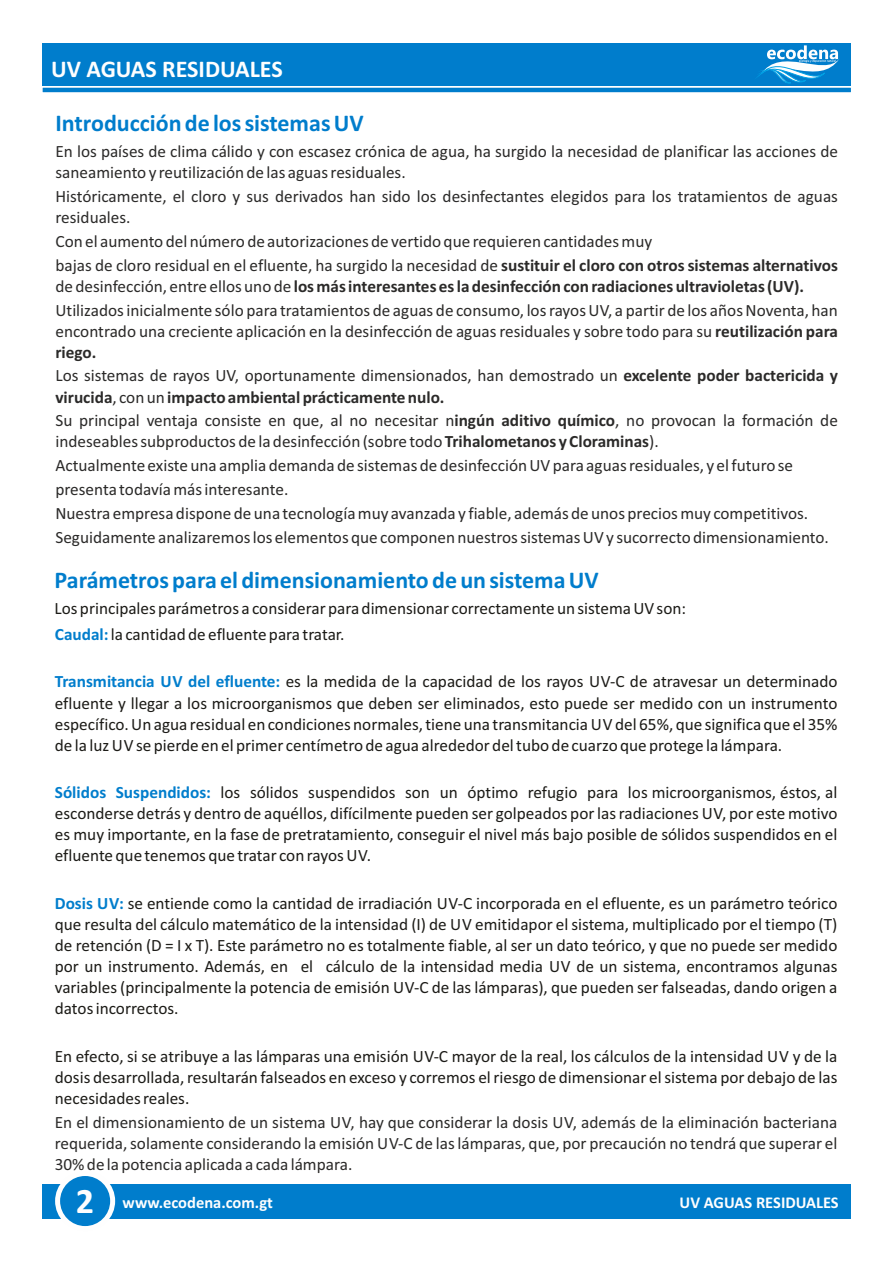
<style>
.page{position:relative;width:893px;height:1263px;background:#fff}
.page>*{position:absolute;margin:0;border:0;box-sizing:border-box;transform-origin:0 0}
.t1{font:700 36px "Calibri";color:#fefefe}
.t2{font:700 24px "Calibri";color:#007dcc}
.t3{font:700 24px "Calibri";color:#fefefe}
.t4{font:17.25px/21px "Calibri";color:#2b2a29}
.t5{font:17.25px/21px "Calibri";color:#1c1b17;text-align:justify}
.t6{font:700 16.5px "Calibri";color:#fefefe}
.s1{font-weight:700}
.s2{font-weight:700;color:#007dcc}
</style>
<div class="page">
<div style="left:42px;top:1184px;width:809px;height:34px;background:#007dcc"></div>
<div style="left:55px;top:1171px;width:60px;height:60px;background:#fefefe;border-radius:50%"></div>
<div style="left:60px;top:1176px;width:50px;height:50px;background:#007dcc;border-radius:50%"></div>
<div style="left:43px;top:43px;width:808px;height:42px;background:#007dcc"></div>
<hr style="left:43px;top:88px;width:808px;height:4px;background:#007dcc">
<svg style="left:761px;top:45px;width:78px;height:43px"></svg>
<h2 class="t3" style="left:51px;top:59px;width:233px">UV AGUAS RESIDUALES</h2>
<h2 class="t2" style="left:56px;top:113px;width:310px">Introducción de los sistemas UV</h2>
<p class="t4" style="left:56px;top:142px;width:784px">En los países de clima cálido y con escasez crónica de agua, ha surgido la necesidad de planificar las acciones de saneamiento y reutilización de las aguas residuales.</p>
<p class="t4" style="left:56px;top:187px;width:784px">Históricamente, el cloro y sus derivados han sido los desinfectantes elegidos para los tratamientos de aguas residuales.</p>
<p class="t4" style="left:56px;top:231px;width:784px;line-height:23.9px">Con el aumento del número de autorizaciones de vertido que requieren cantidades muy<br>bajas de cloro residual en el efluente, ha surgido la necesidad de <span class="s1">sustituir el cloro con otros sistemas alternativos</span></p>
<p class="t4" style="left:55px;top:275px;width:784px;line-height:23.9px">de desinfección, entre ellos uno de <span class="s1">los más interesantes es la desinfección con radiaciones ultravioletas (UV).<br></span>Utilizados inicialmente sólo para tratamientos de aguas de consumo, los rayos UV, a partir de los años Noventa, han</p>
<p class="t4" style="left:55px;top:322px;width:784px">encontrado una creciente aplicación en la desinfección de aguas residuales y sobre todo para su <span class="s1">reutilización para riego.</span></p>
<p class="t4" style="left:55px;top:367px;width:784px">Los sistemas de rayos UV, oportunamente dimensionados, han demostrado un <span class="s1">excelente poder bactericida y virucida</span>, con un <span class="s1">impacto ambiental prácticamente nulo.</span></p>
<p class="t4" style="left:55px;top:411px;width:784px">Su principal ventaja consiste en que, al no necesitar n<span class="s1">ingún aditivo químico</span>, no provocan la formación de indeseables subproductos de la desinfección (sobre todo <span class="s1">Trihalometanos y Cloraminas</span>).</p>
<p class="t4" style="left:55px;top:455px;width:775px;line-height:23.9px">Actualmente existe una amplia demanda de sistemas de desinfección UV para aguas residuales, y el futuro se presenta todavía más interesante.<br>Nuestra empresa dispone de una tecnología muy avanzada y fiable, además de unos precios muy competitivos.<br>Seguidamente analizaremos los elementos que componen nuestros sistemas UV y sucorrecto dimensionamiento.</p>
<h2 class="t2" style="left:55px;top:570px;width:546px">Parámetros para el dimensionamiento de un sistema UV</h2>
<p class="t5" style="left:55px;top:596px;width:633px;line-height:26.2px">Los principales parámetros a considerar para dimensionar correctamente un sistema UV son:<br><span class="s2">Caudal:</span> la cantidad de efluente para tratar.</p>
<p class="t5" style="left:55px;top:673px;width:784px"><span class="s2">Transmitancia UV del efluente:</span> es la medida de la capacidad de los rayos UV-C de atravesar un determinado efluente y llegar a los microorganismos que deben ser eliminados, esto puede ser medido con un instrumento específico. Un agua residual en condiciones normales, tiene una transmitancia UV del 65%, que significa que el 35% de la luz UV se pierde en el primer centímetro de agua alrededor del tubo de cuarzo que protege la lámpara.</p>
<p class="t5" style="left:55px;top:783px;width:784px"><span class="s2">Sólidos Suspendidos:</span> los sólidos suspendidos son un óptimo refugio para los microorganismos, éstos, al esconderse detrás y dentro de aquéllos, difícilmente pueden ser golpeados por las radiaciones UV, por este motivo es muy importante, en la fase de pretratamiento, conseguir el nivel más bajo posible de sólidos suspendidos en el efluente que tenemos que tratar con rayos UV.</p>
<p class="t5" style="left:55px;top:894px;width:784px"><span class="s2">Dosis UV:</span> se entiende como la cantidad de irradiación UV-C incorporada en el efluente, es un parámetro teórico que resulta del cálculo matemático de la intensidad (I) de UV emitidapor el sistema, multiplicado por el tiempo (T) de retención (D = I x T). Este parámetro no es totalmente fiable, al ser un dato teórico, y que no puede ser medido por un instrumento. Además, en el cálculo de la intensidad media UV de un sistema, encontramos algunas variables (principalmente la potencia de emisión UV-C de las lámparas), que pueden ser falseadas, dando origen a datos incorrectos.</p>
<p class="t5" style="left:55px;top:1047px;width:784px">En efecto, si se atribuye a las lámparas una emisión UV-C mayor de la real, los cálculos de la intensidad UV y de la dosis desarrollada, resultarán falseados en exceso y corremos el riesgo de dimensionar el sistema por debajo de las necesidades reales.</p>
<p class="t4" style="left:55px;top:1113px;width:784px;text-align:justify">En el dimensionamiento de un sistema UV, hay que considerar la dosis UV, además de la eliminación bacteriana requerida, solamente considerando la emisión UV-C de las lámparas, que, por precaución no tendrá que superar el 30% de la potencia aplicada a cada lámpara.</p>
<p class="t6" style="left:123px;top:1196px;width:152px">www.ecodena.com.gt</p>
<p class="t6" style="left:680px;top:1195px;width:161px">UV AGUAS RESIDUALES</p>
<h1 class="t1" style="left:76px;top:1185px;width:20px">2</h1>
</div>
